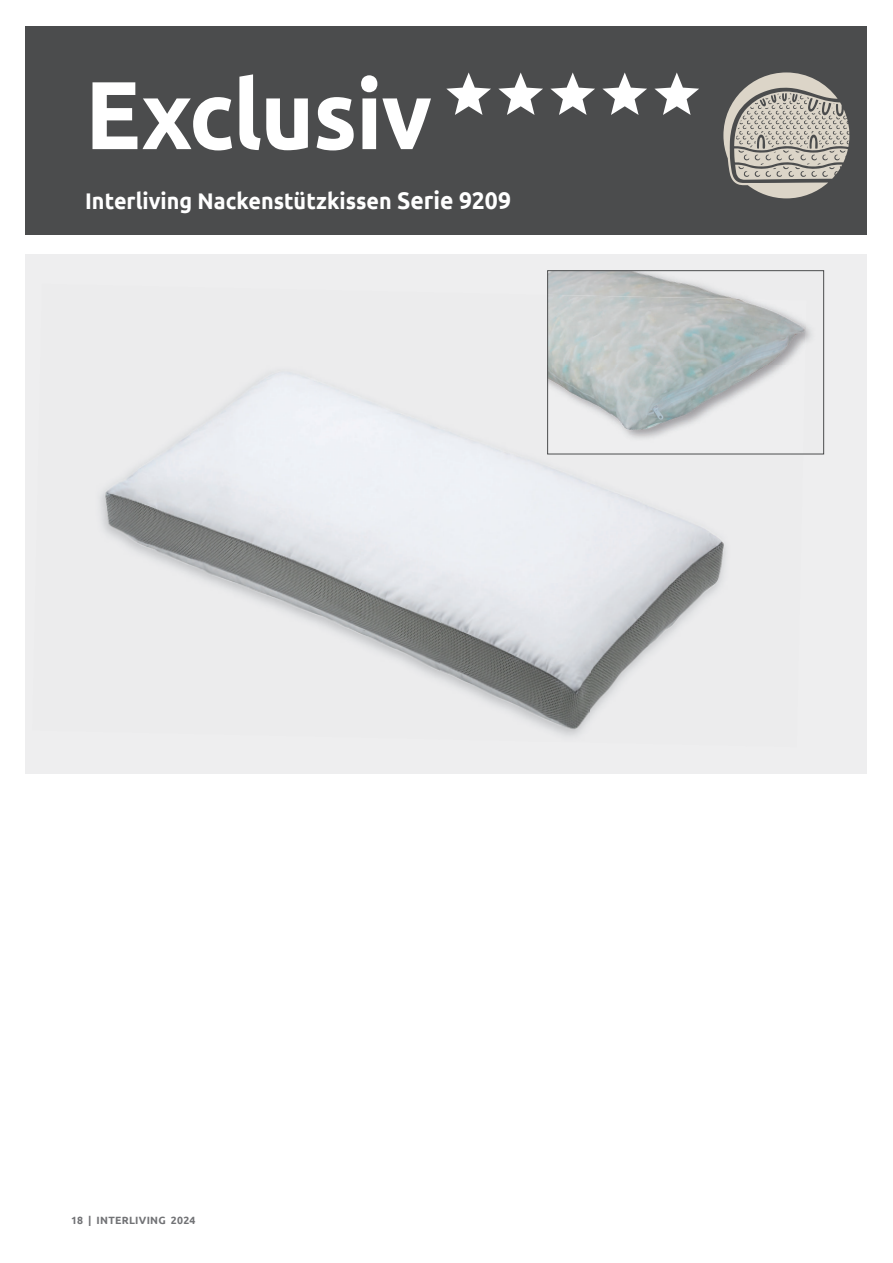
<style>
.page{position:relative;width:893px;height:1263px;background:#fff}
.page>*{position:absolute;margin:0;border:0;box-sizing:border-box;transform-origin:0 0}
.t1{font:700 96.3px "Ubuntu";letter-spacing:-.015em;color:#fff;scale:.95 1}
.t2{font:700 22.65px "Ubuntu";color:#fff;scale:.95 1}
.t3{font:700 10.5px "Ubuntu";letter-spacing:.025em;color:#717275}
.s1{font-size:24.15px}
</style>
<div class="page">
<div style="left:26px;top:255px;width:841px;height:519px;background:#eeeeef"></div>
<img style="left:100px;top:371px;width:338px;height:308px">
<img style="left:438px;top:428px;width:151px;height:309px">
<img style="left:589px;top:454px;width:201px;height:268px">
<img style="left:549px;top:272px;width:263px;height:70px">
<img style="left:549px;top:295px;width:257px;height:70px">
<img style="left:549px;top:365px;width:235px;height:87px">
<div style="left:547px;top:270px;width:277px;height:184px;border:1px solid #4b4c4d"></div>
<div style="left:26px;top:26px;width:841px;height:209px;background:#4b4c4d"></div>
<svg style="left:723px;top:72px;width:126px;height:126px"></svg>
<svg style="left:446px;top:72px;width:45px;height:43px"></svg>
<svg style="left:498px;top:72px;width:45px;height:43px"></svg>
<svg style="left:550px;top:72px;width:45px;height:43px"></svg>
<svg style="left:602px;top:72px;width:45px;height:43px"></svg>
<svg style="left:654px;top:72px;width:45px;height:43px"></svg>
<h1 class="t1" style="left:85px;top:59px;width:366px">Exclusiv</h1>
<p class="t2" style="left:85px;top:188px;width:450px">Interliving Nackenstützkissen <span class="s1">Serie 9209</span></p>
<p class="t3" style="left:71px;top:1214px;width:126px">18 | INTERLIVING 2024</p>
</div>
